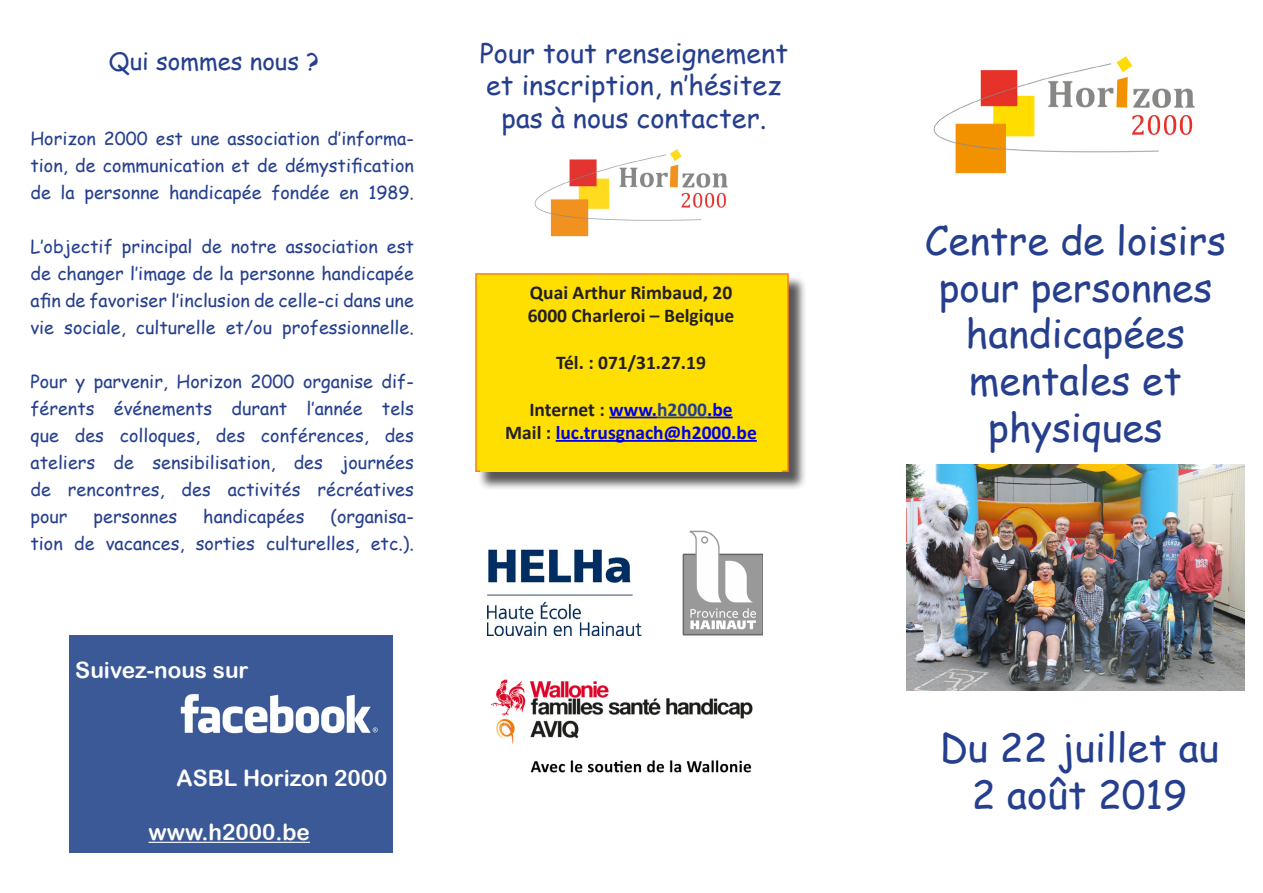
<style>
.page{position:relative;width:1263px;height:893px;background:#fff}
.page>*{position:absolute;margin:0;border:0;box-sizing:border-box;transform-origin:0 0}
.t1{font:39px/46.8px "Comic Sans MS";color:#253f8e;text-align:center}
.t2{font:27px/32.4px "Comic Sans MS";color:#253f8e;text-align:center}
.t3{font:24px "Comic Sans MS";color:#253f8e}
.t4{font:22.5px "Arial Rounded MT Bold";color:#fff}
.t5{font:700 19.5px/23.4px "Calibri";color:#231f20}
.t6{font:700 19.5px "Calibri";color:#0000e9}
.t7{font:18px/27px "Comic Sans MS";color:#253f8e;text-align:justify}
.s1{color:#0000e9}
.s2{color:#253f8e}
.s3{color:#231f20}
</style>
<div class="page">
<div style="left:477px;top:275px;width:330px;height:215px;background:#231f20;opacity:.75"></div>
<div style="left:475px;top:273px;width:314px;height:199px;background:#ffdf01;border:2px solid #f57f21"></div>
<div style="left:480px;top:284px;width:302px;height:188px;background:#ffdf01"></div>
<hr style="left:609px;top:417px;width:48px;height:1px;background:#0000e9">
<hr style="left:657px;top:417px;width:50px;height:1px;background:#253f8e">
<svg style="left:707px;top:417px;width:26px;height:1px"></svg>
<hr style="left:556px;top:440px;width:201px;height:2px;background:#0000e9">
<img style="left:487px;top:549px;width:155px;height:87px">
<img style="left:682px;top:531px;width:80px;height:105px">
<img style="left:933px;top:56px;width:262px;height:118px">
<img style="left:534px;top:149px;width:194px;height:88px">
<img style="left:906px;top:465px;width:339px;height:225px">
<div style="left:70px;top:635px;width:323px;height:218px;background:#3b5997"></div>
<hr style="left:148px;top:842px;width:162px;height:1px;background:#fff">
<img style="left:180px;top:694px;width:198px;height:40px">
<img style="left:490px;top:679px;width:263px;height:94px">
<p class="t3" style="left:109px;top:44px;width:212px">Qui sommes nous ?</p>
<p class="t7" style="left:30px;top:125px;width:385px">Horizon 2000 est une association d’informa&shy;tion, de communication et de démystification de la personne handicapée fondée en 1989.</p>
<p class="t7" style="left:30px;top:233px;width:385px">L’objectif principal de notre association est de changer l’image de la personne handicapée afin de favoriser l’inclusion de celle-ci dans une vie sociale, culturelle et/ou professionnelle.</p>
<p class="t7" style="left:30px;top:368px;width:385px">Pour y parvenir, Horizon 2000 organise dif&shy;férents événements durant l’année tels que des colloques, des conférences, des ateliers de sensibilisation, des journées de rencontres, des activités récréatives pour</p>
<p class="t7" style="left:94px;top:503px;width:85px">personnes</p>
<p class="t7" style="left:203px;top:503px;width:103px">handicapées</p>
<p class="t7" style="left:30px;top:503px;width:385px;text-align:right">(organisa-<br>tion de vacances, sorties culturelles, etc.).</p>
<p class="t4" style="left:75px;top:657px;width:175px">Suivez-nous sur</p>
<p class="t4" style="left:177px;top:765px;width:212px">ASBL Horizon 2000</p>
<p class="t4" style="left:148px;top:819px;width:163px">www.h2000.be</p>
<p class="t2" style="left:480px;top:36px;width:310px">Pour tout renseignement et inscription, n’hésitez pas à nous contacter.</p>
<p class="t5" style="left:528px;top:281px;width:208px">Quai Arthur Rimbaud, 20<br>6000 Charleroi – Belgique</p>
<p class="t5" style="left:556px;top:351px;width:151px">Tél. : 071/31.27.19</p>
<p class="t5" style="left:529px;top:398px;width:205px">Internet : <span class="s1">www.</span><span class="s2">h2000</span><span class="s1">.be</span></p>
<p class="t6" style="left:505px;top:420px;width:253px"><span class="s3">Mail :</span> luc.trusgnach@h2000.be</p>
<p class="t1" style="left:925px;top:216px;width:303px">Centre de loisirs</p>
<p class="t1" style="left:939px;top:263px;width:275px">pour personnes</p>
<p class="t1" style="left:966px;top:310px;width:221px">handicapées mentales et physiques</p>
<p class="t1" style="left:940px;top:723px;width:281px">Du 22 juillet au<br>2 août 2019</p>
</div>
